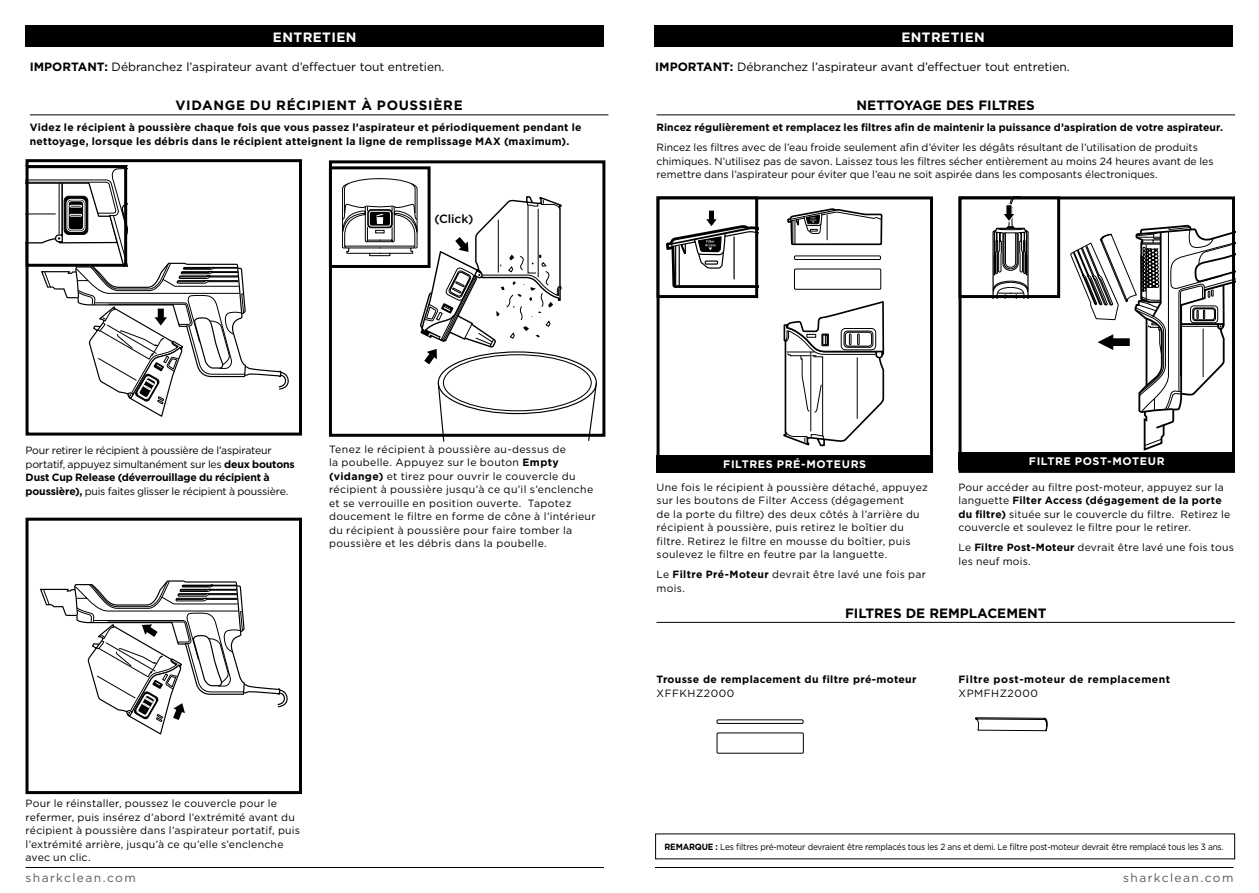
<style>
.page{position:relative;width:1259px;height:893px;background:#fff}
.page>*{position:absolute;margin:0;border:0;box-sizing:border-box;transform-origin:0 0}
.t1{font:700 13.5px "Gotham";color:#000}
.t2{font:700 13.5px "Gotham";letter-spacing:.05em;color:#000}
.t3{font:700 13.5px "Gotham";letter-spacing:.03em;color:#fff}
.t4{font:12px "Gotham";color:#000}
.t5{font:12px "Gotham";letter-spacing:.115em;color:#58595b}
.t6{font:500 12px "Gotham";letter-spacing:-.005em;color:#000}
.t7{font:700 10.95px "Gotham";letter-spacing:.055em;color:#fff}
.t8{font:10.5px/13.5px "Gotham";letter-spacing:.02em;color:#000}
.t9{font:10.5px/13.5px "Gotham";color:#000}
.t10{font:700 10.5px/13.5px "Gotham";letter-spacing:.025em;color:#000}
.t11{font:10.5px/13.5px "Gotham";letter-spacing:-.02em;color:#000}
.t12{font:700 10.5px "Gotham";letter-spacing:.005em;color:#000}
.t13{font:700 10.5px "Gotham";letter-spacing:.05em;color:#000}
.t14{font:10.5px "Gotham";letter-spacing:.05em;color:#000}
.t15{font:9px "Gotham";letter-spacing:-.02em;color:#000;scale:.92 1}
.s1{font-weight:700}
</style>
<div class="page">
<hr style="left:655px;top:867px;width:578px;height:1px;background:#000">
<hr style="left:26px;top:867px;width:578px;height:1px;background:#000">
<div style="left:26px;top:26px;width:578px;height:21px;background:#000"></div>
<div style="left:654px;top:26px;width:578px;height:21px;background:#000"></div>
<svg style="left:437px;top:382px;width:8px;height:60px"></svg>
<svg style="left:587px;top:382px;width:10px;height:59px"></svg>
<hr style="left:30px;top:114px;width:578px;height:1px;background:#000">
<div style="left:26px;top:159px;width:276px;height:277px;border:3px solid #000"></div>
<div style="left:26px;top:518px;width:276px;height:276px;border:3px solid #000"></div>
<div style="left:329px;top:160px;width:276px;height:277px;border:3px solid #000"></div>
<div style="left:329px;top:166px;width:101px;height:102px;border:3px solid #000"></div>
<svg style="left:26px;top:165px;width:263px;height:252px"></svg>
<svg style="left:40px;top:580px;width:248px;height:154px"></svg>
<svg style="left:342px;top:178px;width:220px;height:186px"></svg>
<hr style="left:656px;top:114px;width:579px;height:1px;background:#000">
<svg style="left:783px;top:208px;width:101px;height:238px"></svg>
<div style="left:656px;top:196px;width:277px;height:277px;border:3px solid #000"></div>
<div style="left:656px;top:455px;width:277px;height:18px;background:#000"></div>
<hr style="left:656px;top:622px;width:579px;height:1px;background:#000">
<div style="left:656px;top:196px;width:102px;height:102px;border:3px solid #000"></div>
<svg style="left:664px;top:209px;width:94px;height:89px"></svg>
<div style="left:958px;top:196px;width:277px;height:277px;border:3px solid #000"></div>
<div style="left:958px;top:452px;width:277px;height:18px;background:#000"></div>
<div style="left:958px;top:196px;width:102px;height:102px;border:3px solid #000"></div>
<svg style="left:992px;top:196px;width:37px;height:102px"></svg>
<svg style="left:1070px;top:224px;width:165px;height:249px"></svg>
<svg style="left:716px;top:719px;width:88px;height:35px"></svg>
<svg style="left:975px;top:717px;width:73px;height:15px"></svg>
<p class="t3" style="left:273px;top:28px;width:85px">ENTRETIEN</p>
<p class="t3" style="left:901px;top:28px;width:85px">ENTRETIEN</p>
<p class="t4" style="left:30px;top:59px;width:416px"><span class="s1">IMPORTANT:</span> Débranchez l’aspirateur avant d’effectuer tout entretien.</p>
<p class="t4" style="left:655px;top:59px;width:416px"><span class="s1">IMPORTANT:</span> Débranchez l’aspirateur avant d’effectuer tout entretien.</p>
<p class="t2" style="left:176px;top:97px;width:289px">VIDANGE DU RÉCIPIENT À POUSSIÈRE</p>
<p class="t10" style="left:30px;top:121px;width:553px">Videz le récipient à poussière chaque fois que vous passez l’aspirateur et périodiquement pendant le nettoyage, lorsque les débris dans le récipient atteignent la ligne de remplissage MAX (maximum).</p>
<p class="t6" style="left:434px;top:211px;width:41px">(Click)</p>
<p class="t1" style="left:856px;top:97px;width:180px">NETTOYAGE DES FILTRES</p>
<p class="t12" style="left:656px;top:120px;width:568px">Rincez régulièrement et remplacez les filtres afin de maintenir la puissance d’aspiration de votre aspirateur.</p>
<p class="t9" style="left:656px;top:141px;width:558px">Rincez les filtres avec de l’eau froide seulement afin d’éviter les dégâts résultant de l’utilisation de produits chimiques. N’utilisez pas de savon. Laissez tous les filtres sécher entièrement au moins 24 heures avant de les remettre dans l’aspirateur pour éviter que l’eau ne soit aspirée dans les composants électroniques.</p>
<p class="t11" style="left:26px;top:443px;width:271px">Pour retirer le récipient à poussière de l’aspirateur portatif, appuyez simultanément sur les <span class="s1">deux boutons Dust Cup Release (déverrouillage du récipient à poussière),</span> puis faites glisser le récipient à poussière.</p>
<p class="t8" style="left:329px;top:442px;width:268px">Tenez le récipient à poussière au-dessus de<br>la poubelle. Appuyez sur le bouton <span class="s1">Empty (vidange)</span> et tirez pour ouvrir le couvercle du récipient à poussière jusqu’à ce qu’il s’enclenche et se verrouille en position ouverte. Tapotez doucement le filtre en forme de cône à l’intérieur du récipient à poussière pour faire tomber la poussière et les débris dans la poubelle.</p>
<p class="t8" style="left:26px;top:797px;width:276px">Pour le réinstaller, poussez le couvercle pour le refermer, puis insérez d’abord l’extrémité avant du récipient à poussière dans l’aspirateur portatif, puis l’extrémité arrière, jusqu’à ce qu’elle s’enclenche avec un clic.</p>
<p class="t7" style="left:723px;top:457px;width:144px">FILTRES PRÉ-MOTEURS</p>
<p class="t8" style="left:656px;top:480px;width:273px">Une fois le récipient à poussière détaché, appuyez sur les boutons de Filter Access (dégagement<br>de la porte du filtre) des deux côtés à l’arrière du récipient à poussière, puis retirez le boîtier du filtre. Retirez le filtre en mousse du boîtier, puis soulevez le filtre en feutre par la languette.</p>
<p class="t8" style="left:656px;top:568px;width:271px">Le <span class="s1">Filtre Pré-Moteur</span> devrait être lavé une fois par mois.</p>
<p class="t7" style="left:1029px;top:454px;width:137px">FILTRE POST-MOTEUR</p>
<p class="t8" style="left:958px;top:480px;width:273px">Pour accéder au filtre post-moteur, appuyez sur la languette <span class="s1">Filter Access (dégagement de la porte du filtre)</span> située sur le couvercle du filtre. Retirez le couvercle et soulevez le filtre pour le retirer.</p>
<p class="t8" style="left:958px;top:541px;width:277px">Le <span class="s1">Filtre Post-Moteur</span> devrait être lavé une fois tous les neuf mois.</p>
<p class="t1" style="left:845px;top:604px;width:203px">FILTRES DE REMPLACEMENT</p>
<p class="t10" style="left:656px;top:673px;width:261px">Trousse de remplacement du filtre pré-moteur</p>
<p class="t14" style="left:656px;top:686px;width:79px">XFFKHZ2000</p>
<p class="t13" style="left:958px;top:673px;width:213px">Filtre post-moteur de remplacement</p>
<p class="t14" style="left:958px;top:686px;width:81px">XPMFHZ2000</p>
<p class="t15" style="left:664px;top:841px;width:609px"><span class="s1">REMARQUE :</span> Les filtres pré-moteur devraient être remplacés tous les 2 ans et demi. Le filtre post-moteur devrait être remplacé tous les 3 ans.</p>
<p class="t5" style="left:26px;top:870px;width:112px">sharkclean.com</p>
<p class="t5" style="left:1123px;top:870px;width:112px">sharkclean.com</p>
</div>
